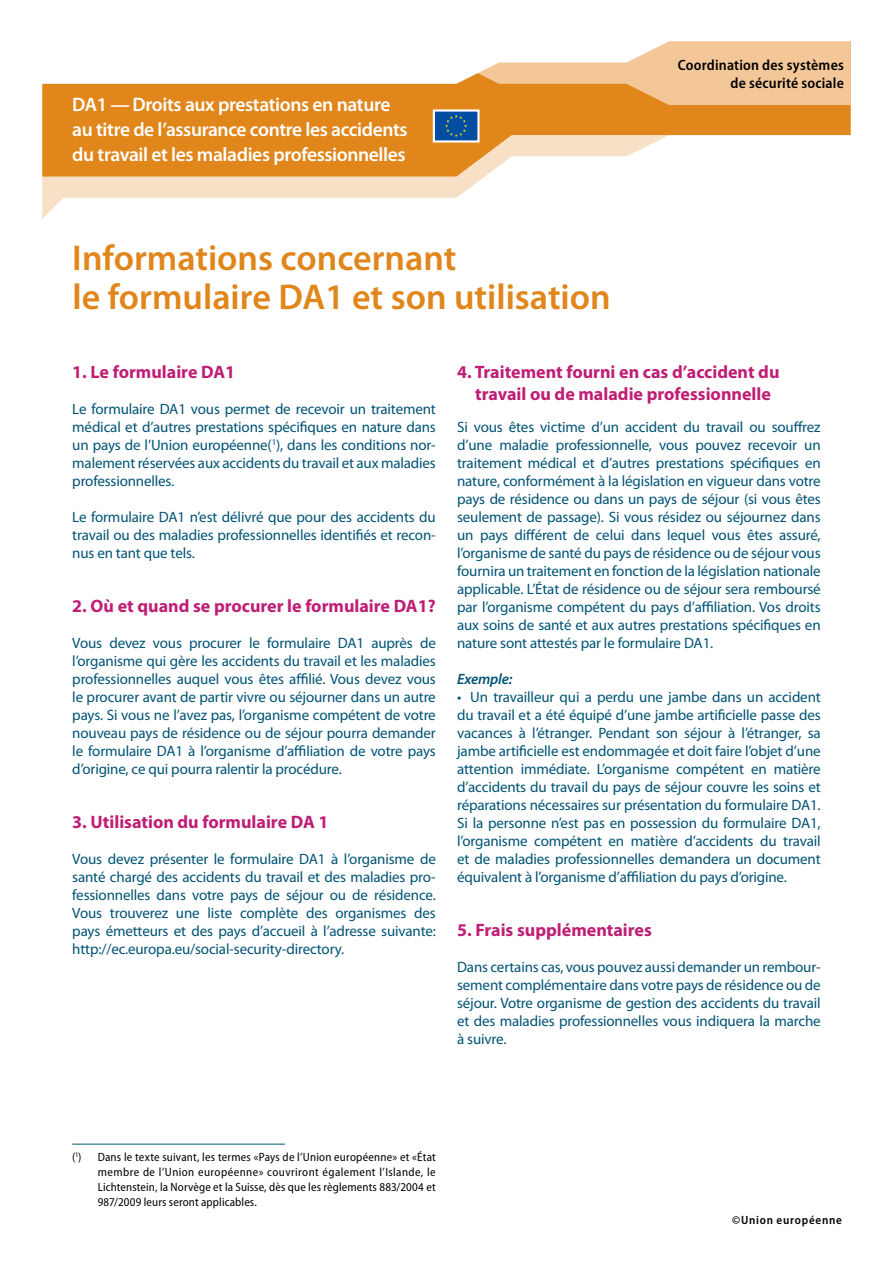
<style>
.page{position:relative;width:893px;height:1263px;background:#fff}
.page>*{position:absolute;margin:0;border:0;box-sizing:border-box;transform-origin:0 0}
.t1{font:600 36px/39px "Myriad Pro";color:#e0861b}
.t2{font:600 19.5px/25.2px "Myriad Pro";letter-spacing:-.02em;color:#fff}
.t3{font:700 18px/21.6px "Myriad Pro";color:#bf1e75;text-align:center}
.t4{font:15px/18px "Myriad Pro";letter-spacing:-.01em;color:#005375;text-align:justify}
.t5{font:600 semi-condensed 15px/18px "Myriad Pro";letter-spacing:.015em;color:#000;text-align:right}
.t6{font:italic 600 15px "Myriad Pro";letter-spacing:-.01em;color:#005375}
.t7{font:semi-condensed 12px/15px "Myriad Pro";letter-spacing:.01em;color:#000;text-align:justify}
.t8{font:600 semi-condensed 12px "Myriad Pro";letter-spacing:.06em;color:#000}
</style>
<div class="page">
<svg style="left:42px;top:177px;width:442px;height:42px"></svg>
<svg style="left:42px;top:84px;width:809px;height:93px;fill:#e0861b"></svg>
<svg style="left:201px;top:84px;width:650px;height:21px;background:#e59a42"></svg>
<svg style="left:42px;top:41px;width:809px;height:43px"></svg>
<svg style="left:432px;top:108px;width:49px;height:36px;background:#50789f"></svg>
<hr style="left:72px;top:1144px;width:213px;height:1px;background:#005375">
<h2 class="t2" style="left:72px;top:91px;width:337px">DA1 — Droits aux prestations en nature au titre de l’assurance contre les accidents du travail et les maladies professionnelles</h2>
<h1 class="t1" style="left:72px;top:238px;width:540px">Informations concernant<br>le formulaire DA1 et son utilisation</h1>
<p class="t5" style="left:678px;top:56px;width:168px">Coordination des systèmes de sécurité sociale</p>
<p class="t3" style="left:72px;top:361px;width:164px">1. Le formulaire DA1</p>
<p class="t4" style="left:72px;top:400px;width:365px">Le formulaire DA1 vous permet de recevoir un traitement médical et d’autres prestations spécifiques en nature dans un pays de l’Union européenne(<sup>1</sup>), dans les conditions nor&shy;malement réservées aux accidents du travail et aux maladies professionnelles.</p>
<p class="t4" style="left:72px;top:508px;width:365px">Le formulaire DA1 n’est délivré que pour des accidents du travail ou des maladies professionnelles identifiés et recon&shy;nus en tant que tels.</p>
<p class="t3" style="left:72px;top:595px;width:365px">2. Où et quand se procurer le formulaire DA1?</p>
<p class="t4" style="left:72px;top:634px;width:365px">Vous devez vous procurer le formulaire DA1 auprès de l’organisme qui gère les accidents du travail et les maladies professionnelles auquel vous êtes affilié. Vous devez vous le procurer avant de partir vivre ou séjourner dans un autre pays. Si vous ne l’avez pas, l’organisme compétent de votre nouveau pays de résidence ou de séjour pourra demander le formulaire DA1 à l’organisme d’affiliation de votre pays d’origine, ce qui pourra ralentir la procédure.</p>
<p class="t3" style="left:72px;top:811px;width:258px">3. Utilisation du formulaire DA 1</p>
<p class="t4" style="left:72px;top:850px;width:365px">Vous devez présenter le formulaire DA1 à l’organisme de santé chargé des accidents du travail et des maladies pro&shy;fessionnelles dans votre pays de séjour ou de résidence.<br>Vous trouverez une liste complète des organismes des pays émetteurs et des pays d’accueil à l’adresse suivante: http://ec.europa.eu/social-security-directory.</p>
<p class="t3" style="left:457px;top:361px;width:324px">4. Traitement fourni en cas d’accident du travail ou de maladie professionnelle</p>
<p class="t4" style="left:457px;top:418px;width:365px">Si vous êtes victime d’un accident du travail ou souffrez d’une maladie professionnelle, vous pouvez recevoir un traitement médical et d’autres prestations spécifiques en nature, conformément à la législation en vigueur dans votre pays de résidence ou dans un pays de séjour (si vous êtes seulement de passage). Si vous résidez ou séjournez dans un pays différent de celui dans lequel vous êtes assuré, l’organisme de santé du pays de résidence ou de séjour vous fournira un traitement en fonction de la législation nationale applicable. L’État de résidence ou de séjour sera remboursé par l’organisme compétent du pays d’affiliation. Vos droits aux soins de santé et aux autres prestations spécifiques en nature sont attestés par le formulaire DA1.</p>
<p class="t6" style="left:457px;top:671px;width:57px">Exemple:</p>
<p class="t4" style="left:457px;top:688px;width:365px">• Un travailleur qui a perdu une jambe dans un accident du travail et a été équipé d’une jambe artificielle passe des vacances à l’étranger. Pendant son séjour à l’étranger, sa jambe artificielle est endommagée et doit faire l’objet d’une attention immédiate. L’organisme compétent en matière d’accidents du travail du pays de séjour couvre les soins et réparations nécessaires sur présentation du formulaire DA1.<br>Si la personne n’est pas en possession du formulaire DA1, l’organisme compétent en matière d’accidents du travail et de maladies professionnelles demandera un document équivalent à l’organisme d’affiliation du pays d’origine.</p>
<p class="t3" style="left:457px;top:919px;width:196px">5. Frais supplémentaires</p>
<p class="t4" style="left:457px;top:958px;width:365px">Dans certains cas, vous pouvez aussi demander un rembour&shy;sement complémentaire dans votre pays de résidence ou de séjour. Votre organisme de gestion des accidents du travail et des maladies professionnelles vous indiquera la marche à suivre.</p>
<p class="t7" style="left:98px;top:1150px;width:340px;text-indent:-26px">(<sup>1</sup>) Dans le texte suivant, les termes «Pays de l’Union européenne» et «État membre de l’Union européenne» couvriront également l’Islande, le Lichtenstein, la Norvège et la Suisse, dès que les règlements 883/2004 et 987/2009 leurs seront applicables.</p>
<p class="t8" style="left:732px;top:1213px;width:111px">©Union européenne</p>
</div>
